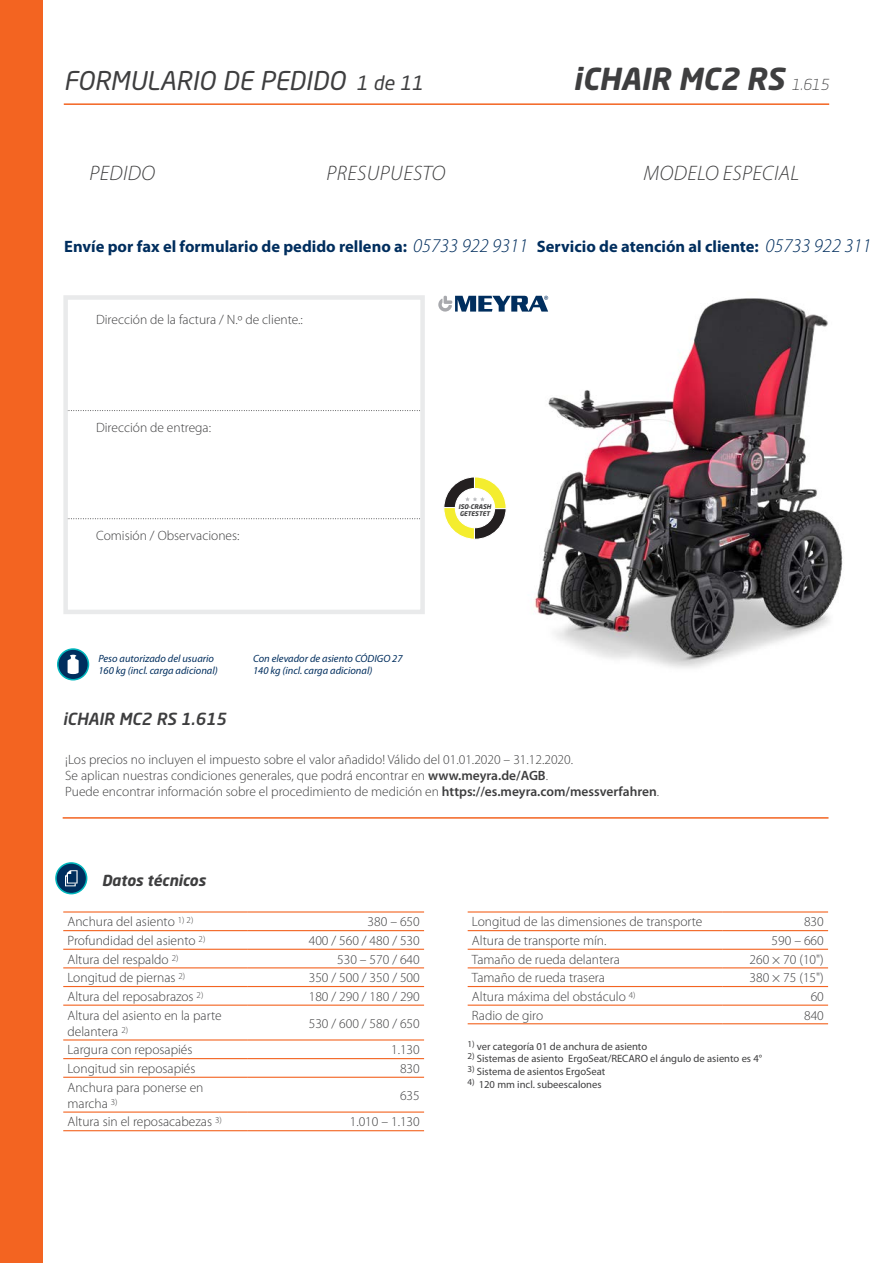
<style>
.page{position:relative;width:893px;height:1263px;background:#fff}
.page>*{position:absolute;margin:0;border:0;box-sizing:border-box;transform-origin:0 0}
.t1{font:italic 700 30px "Neo Sans Std";color:#3e3e3f}
.t2{font:italic 25.5px "Neo Sans Std";color:#3e3e3f}
.t3{font:italic 300 21px "Myriad Pro";letter-spacing:.02em;color:#3e3e3f}
.t4{font:italic 19.5px "Neo Sans Std";color:#3e3e3f}
.t5{font:700 16.5px "Myriad Pro";color:#002e5e}
.t6{font:italic 500 16.5px "Neo Sans Std";color:#3e3e3f}
.t7{font:italic 700 15px "Neo Sans Std";color:#3e3e3f}
.t8{font:300 13.5px/16.2px "Myriad Pro";color:#3e3e3f}
.t9{font:10.65px "Myriad Pro";color:#3e3e3f}
.t10{font:italic 10.5px/12.6px "Myriad Pro";color:#002e5e}
.t11{font:italic 700 6.45px/6.8px "Neo Sans Std";color:#3e3e3f}
.s1{font-weight:300;font-size:15px}
.s2{font-weight:300;font-style:italic;font-size:19.5px}
.s3{font-weight:600}
</style>
<div class="page">
<div style="left:0;top:0;width:43px;height:1263px;background:#f36421"></div>
<hr style="left:64px;top:103px;width:765px;height:2px;background:#f36421">
<hr style="left:63px;top:817px;width:765px;height:2px;background:#f36421">
<svg style="left:68px;top:410px;width:352px;height:1px"></svg>
<svg style="left:68px;top:518px;width:352px;height:1px"></svg>
<div style="left:63px;top:295px;width:362px;height:319px;border:4px solid #e9eaeb"></div>
<div style="left:56px;top:863px;width:31px;height:31px;background:#002e5e;border-radius:50%"></div>
<div style="left:55px;top:862px;width:32px;height:32px;border:2px solid #00b6bc;border-radius:50%"></div>
<svg style="left:65px;top:870px;width:13px;height:16px"></svg>
<hr style="left:63px;top:911px;width:185px;height:1px;background:#f36421">
<hr style="left:248px;top:911px;width:176px;height:1px;background:#f36421">
<hr style="left:63px;top:930px;width:185px;height:1px;background:#f36421">
<hr style="left:248px;top:930px;width:176px;height:1px;background:#f36421">
<hr style="left:63px;top:949px;width:185px;height:1px;background:#f36421">
<hr style="left:248px;top:949px;width:176px;height:1px;background:#f36421">
<hr style="left:63px;top:967px;width:185px;height:1px;background:#f36421">
<hr style="left:248px;top:967px;width:176px;height:1px;background:#f36421">
<hr style="left:63px;top:986px;width:185px;height:1px;background:#f36421">
<hr style="left:248px;top:986px;width:176px;height:1px;background:#f36421">
<hr style="left:63px;top:1004px;width:185px;height:2px;background:#f36421">
<hr style="left:248px;top:1004px;width:176px;height:2px;background:#f36421">
<hr style="left:63px;top:1039px;width:185px;height:1px;background:#f36421">
<hr style="left:248px;top:1039px;width:176px;height:1px;background:#f36421">
<hr style="left:63px;top:1058px;width:185px;height:1px;background:#f36421">
<hr style="left:248px;top:1058px;width:176px;height:1px;background:#f36421">
<hr style="left:63px;top:1077px;width:185px;height:1px;background:#f36421">
<hr style="left:248px;top:1077px;width:176px;height:1px;background:#f36421">
<hr style="left:63px;top:1111px;width:185px;height:2px;background:#f36421">
<hr style="left:248px;top:1111px;width:176px;height:2px;background:#f36421">
<hr style="left:63px;top:1130px;width:185px;height:1px;background:#f36421">
<hr style="left:248px;top:1130px;width:176px;height:1px;background:#f36421">
<hr style="left:468px;top:911px;width:255px;height:1px;background:#f36421">
<hr style="left:723px;top:911px;width:105px;height:1px;background:#f36421">
<hr style="left:468px;top:930px;width:255px;height:1px;background:#f36421">
<hr style="left:723px;top:930px;width:105px;height:1px;background:#f36421">
<hr style="left:468px;top:949px;width:255px;height:1px;background:#f36421">
<hr style="left:723px;top:949px;width:105px;height:1px;background:#f36421">
<hr style="left:468px;top:967px;width:255px;height:1px;background:#f36421">
<hr style="left:723px;top:967px;width:105px;height:1px;background:#f36421">
<hr style="left:468px;top:986px;width:255px;height:1px;background:#f36421">
<hr style="left:723px;top:986px;width:105px;height:1px;background:#f36421">
<hr style="left:468px;top:1004px;width:255px;height:2px;background:#f36421">
<hr style="left:723px;top:1004px;width:105px;height:2px;background:#f36421">
<hr style="left:468px;top:1023px;width:255px;height:1px;background:#f36421">
<hr style="left:723px;top:1023px;width:105px;height:1px;background:#f36421">
<div style="left:58px;top:649px;width:30px;height:31px;background:#002e5e;border-radius:50%"></div>
<div style="left:57px;top:648px;width:32px;height:32px;border:2px solid #00b6bc;border-radius:50%"></div>
<svg style="left:68px;top:655px;width:11px;height:19px"></svg>
<svg style="left:438px;top:296px;width:78px;height:16px"></svg>
<img style="left:516px;top:295px;width:327px;height:373px">
<svg style="left:443px;top:477px;width:64px;height:63px"></svg>
<h2 class="t2" style="left:64px;top:65px;width:283px">FORMULARIO DE PEDIDO</h2>
<h3 class="t4" style="left:356px;top:71px;width:69px">1 de 11</h3>
<h1 class="t1" style="left:573px;top:60px;width:257px">iCHAIR MC2 RS <span class="s1">1.615</span></h1>
<h3 class="t3" style="left:89px;top:162px;width:67px">PEDIDO</h3>
<h3 class="t3" style="left:327px;top:162px;width:120px">PRESUPUESTO</h3>
<h3 class="t3" style="left:643px;top:162px;width:157px">MODELO ESPECIAL</h3>
<p class="t5" style="left:64px;top:237px;width:809px">Envíe por fax el formulario de pedido relleno a: <span class="s2">05733 922 9311</span> Servicio de atención al cliente: <span class="s2">05733 922 311</span></p>
<p class="t8" style="left:96px;top:312px;width:208px">Dirección de la factura / N.º de cliente.:</p>
<p class="t8" style="left:96px;top:420px;width:116px">Dirección de entrega:</p>
<p class="t8" style="left:96px;top:528px;width:145px">Comisión / Observaciones:</p>
<p class="t10" style="left:98px;top:652px;width:121px">Peso autorizado del usuario<br>160 kg (incl. carga adicional)</p>
<p class="t6" style="left:63px;top:708px;width:165px">iCHAIR MC2 RS 1.615</p>
<p class="t10" style="left:253px;top:652px;width:151px">Con elevador de asiento CÓDIGO 27<br>140 kg (incl. carga adicional)</p>
<p class="t11" style="left:458px;top:503px;width:34px">ISO-CRASH<br>GETESTET</p>
<p class="t8" style="left:65px;top:751px;width:595px">¡Los precios no incluyen el impuesto sobre el valor añadido! Válido del 01.01.2020 – 31.12.2020.<br>Se aplican nuestras condiciones generales, que podrá encontrar en <span class="s3">www.meyra.de/AGB</span>.<br>Puede encontrar información sobre el procedimiento de medición en <span class="s3">https://es.meyra.com/messverfahren</span>.</p>
<p class="t7" style="left:102px;top:870px;width:105px">Datos técnicos</p>
<p class="t8" style="left:68px;top:914px;width:127px">Anchura del asiento <sup>1)</sup> <sup>2)</sup></p>
<p class="t8" style="left:368px;top:914px;width:54px">380 – 650</p>
<p class="t8" style="left:68px;top:933px;width:139px">Profundidad del asiento <sup>2)</sup></p>
<p class="t8" style="left:309px;top:933px;width:113px">400 / 560 / 480 / 530</p>
<p class="t8" style="left:68px;top:951px;width:113px">Altura del respaldo <sup>2)</sup></p>
<p class="t8" style="left:337px;top:951px;width:84px">530 – 570 / 640</p>
<p class="t8" style="left:68px;top:970px;width:119px">Longitud de piernas <sup>2)</sup></p>
<p class="t8" style="left:309px;top:970px;width:113px">350 / 500 / 350 / 500</p>
<p class="t8" style="left:68px;top:988px;width:137px">Altura del reposabrazos <sup>2)</sup></p>
<p class="t8" style="left:309px;top:988px;width:113px">180 / 290 / 180 / 290</p>
<p class="t8" style="left:68px;top:1007px;width:156px">Altura del asiento en la parte delantera <sup>2)</sup></p>
<p class="t8" style="left:309px;top:1015px;width:113px">530 / 600 / 580 / 650</p>
<p class="t8" style="left:68px;top:1042px;width:127px">Largura con reposapiés</p>
<p class="t8" style="left:391px;top:1042px;width:30px">1.130</p>
<p class="t8" style="left:68px;top:1060px;width:130px">Longitud sin reposapiés</p>
<p class="t8" style="left:400px;top:1060px;width:21px">830</p>
<p class="t8" style="left:68px;top:1079px;width:137px">Anchura para ponerse en marcha <sup>3)</sup></p>
<p class="t8" style="left:400px;top:1087px;width:21px">635</p>
<p class="t8" style="left:68px;top:1114px;width:156px">Altura sin el reposacabezas <sup>3)</sup></p>
<p class="t8" style="left:350px;top:1114px;width:72px">1.010 – 1.130</p>
<p class="t8" style="left:472px;top:914px;width:232px">Longitud de las dimensiones de transporte</p>
<p class="t8" style="left:804px;top:914px;width:21px">830</p>
<p class="t8" style="left:472px;top:933px;width:136px">Altura de transporte mín.</p>
<p class="t8" style="left:772px;top:933px;width:54px">590 – 660</p>
<p class="t8" style="left:472px;top:951px;width:149px">Tamaño de rueda delantera</p>
<p class="t8" style="left:750px;top:951px;width:76px">260 × 70 (10")</p>
<p class="t8" style="left:472px;top:970px;width:135px">Tamaño de rueda trasera</p>
<p class="t8" style="left:750px;top:970px;width:76px">380 × 75 (15")</p>
<p class="t8" style="left:472px;top:988px;width:165px">Altura máxima del obstáculo <sup>4)</sup></p>
<p class="t8" style="left:811px;top:988px;width:15px">60</p>
<p class="t8" style="left:472px;top:1007px;width:73px">Radio de giro</p>
<p class="t8" style="left:804px;top:1007px;width:21px">840</p>
<p class="t9" style="left:467px;top:1039px;width:181px"><sup>1)</sup> ver categoría 01 de anchura de asiento</p>
<p class="t9" style="left:467px;top:1052px;width:296px"><sup>2)</sup> Sistemas de asiento ErgoSeat/RECARO el ángulo de asiento es 4°</p>
<p class="t9" style="left:467px;top:1065px;width:140px"><sup>3)</sup> Sistema de asientos ErgoSeat</p>
<p class="t9" style="left:467px;top:1078px;width:136px"><sup>4)</sup> 120 mm incl. subeescalones</p>
</div>
